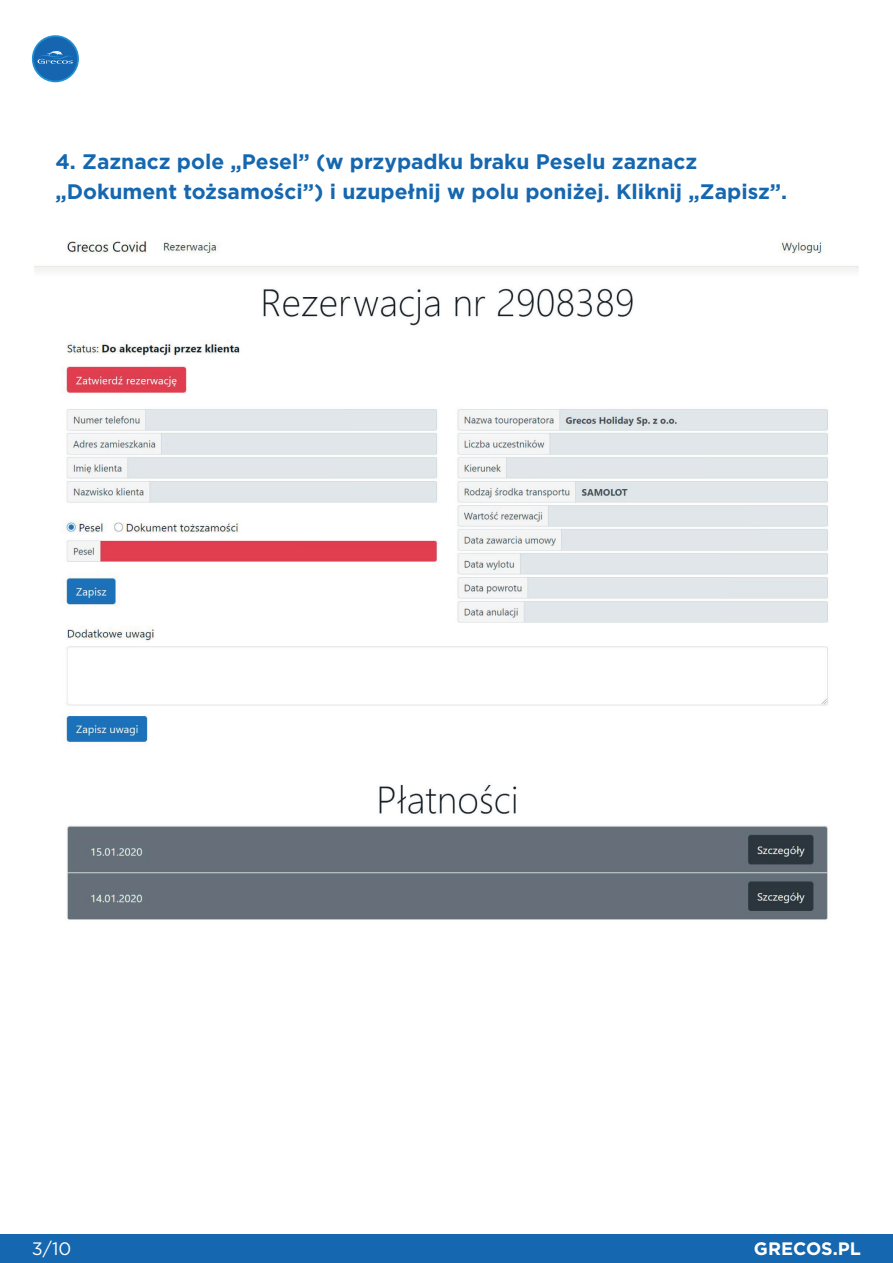
<style>
.page{position:relative;width:893px;height:1263px;background:#fff}
.page>*{position:absolute;margin:0;border:0;box-sizing:border-box;transform-origin:0 0}
.t1{font:700 21px/30px "Gotham";color:#1567af}
.t2{font:700 18px "Gotham";color:#fff}
.t3{font:18px "Gotham";color:#fff}
</style>
<div class="page">
<div style="left:0;top:1234px;width:893px;height:29px;background:#1567af"></div>
<svg style="left:32px;top:35px;width:47px;height:47px"></svg>
<img style="left:35px;top:241px;width:823px;height:679px">
<p class="t1" style="left:55px;top:147px;width:733px">4. Zaznacz pole „Pesel” (w przypadku braku Peselu zaznacz „Dokument tożsamości”) i uzupełnij w polu poniżej. Kliknij „Zapisz”.</p>
<p class="t3" style="left:32px;top:1237px;width:41px">3/10</p>
<p class="t2" style="left:754px;top:1236px;width:109px">GRECOS.PL</p>
</div>
